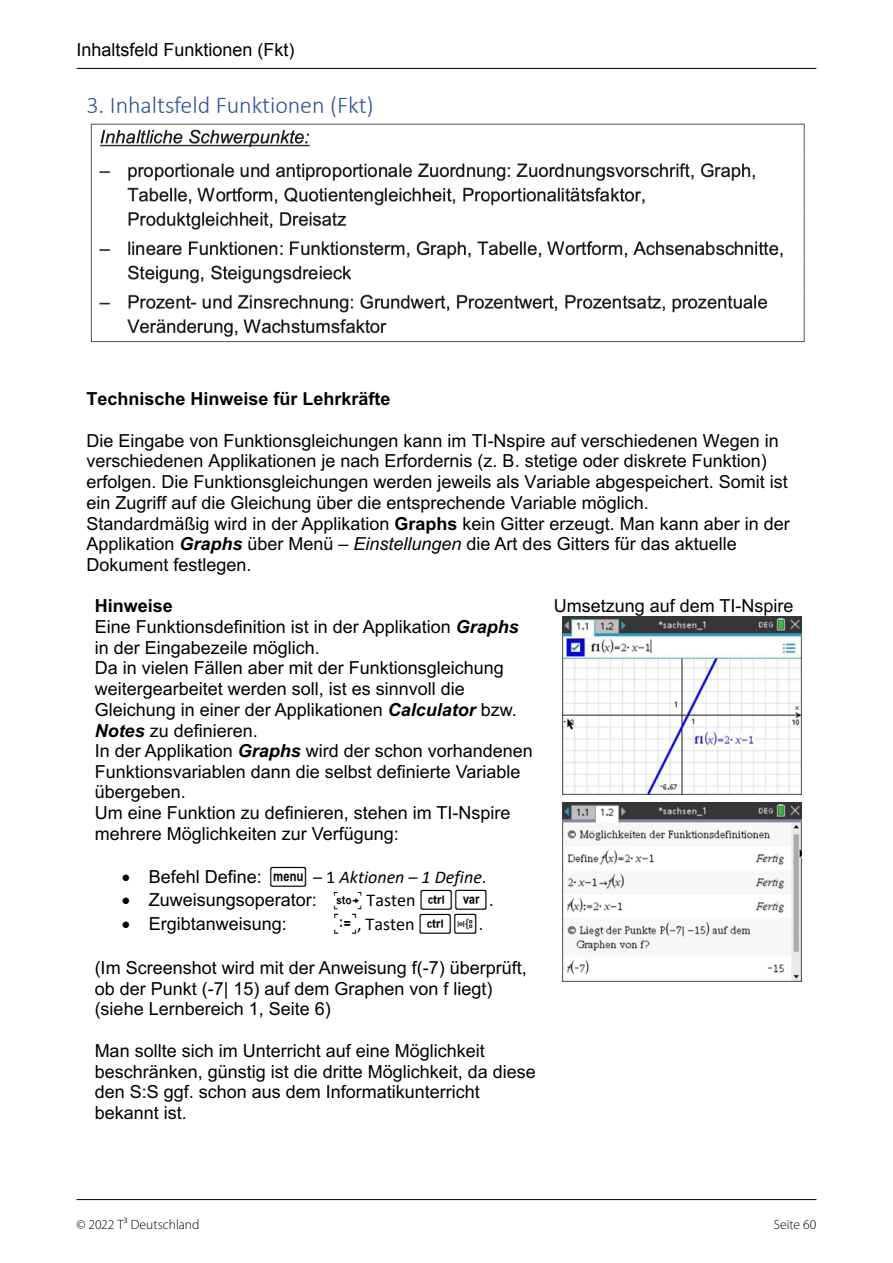
<style>
.page{position:relative;width:893px;height:1263px;background:#fff}
.page>*{position:absolute;margin:0;border:0;box-sizing:border-box;transform-origin:0 0}
.t1{font:300 24.15px "Calibri";letter-spacing:-.005em;color:#2f5496}
.t2{font:18px/20.7px "Arial";color:#000}
.t3{font:700 18px "Arial";color:#000}
.t4{font:italic 18px "Calibri";color:#000}
.t5{font:18px "Calibri";color:#000}
.t6{font:300 13.5px "Myriad Pro";color:#000}
.s1{font-weight:700}
.s2{font-weight:700;font-style:italic}
.s3{font-style:italic}
.s4{font-family:"Arial";font-style:normal}
.s5{font-family:"TI Nspire Keys CX";font-style:normal;font-size:24.15px}
.s6{font-style:normal}
.s7{font-family:"TI Nspire Keys CX";font-size:20.85px}
.s8{font-family:"Calibri"}
.s9{font-family:"TI Nspire Keys CX";font-size:24.15px}
</style>
<div class="page">
<hr style="left:77px;top:1199px;width:739px;height:1px;background:#000">
<hr style="left:77px;top:68px;width:739px;height:1px;background:#000">
<img style="left:90px;top:123px;width:715px;height:220px">
<img style="left:562px;top:616px;width:239px;height:179px">
<img style="left:562px;top:802px;width:239px;height:179px">
<p class="t2" style="left:77px;top:40px;width:220px">Inhaltsfeld Funktionen (Fkt)</p>
<h1 class="t1" style="left:86px;top:90px;width:289px">3. Inhaltsfeld Funktionen (Fkt)</h1>
<p class="t3" style="left:86px;top:386px;width:306px">Technische Hinweise für Lehrkräfte</p>
<p class="t2" style="left:86px;top:430px;width:705px">Die Eingabe von Funktionsgleichungen kann im TI-Nspire auf verschiedenen Wegen in verschiedenen Applikationen je nach Erfordernis (z. B. stetige oder diskrete Funktion) erfolgen. Die Funktionsgleichungen werden jeweils als Variable abgespeichert. Somit ist ein Zugriff auf die Gleichung über die entsprechende Variable möglich.<br>Standardmäßig wird in der Applikation <span class="s1">Graphs</span> kein Gitter erzeugt. Man kann aber in der Applikation <span class="s2">Graphs</span> über Menü – <span class="s3">Einstellungen</span> die Art des Gitters für das aktuelle Dokument festlegen.</p>
<p class="t3" style="left:95px;top:593px;width:80px">Hinweise</p>
<p class="t2" style="left:554px;top:595px;width:241px">Umsetzung auf dem TI-Nspire</p>
<p class="t2" style="left:95px;top:616px;width:440px">Eine Funktionsdefinition ist in der Applikation <span class="s2">Graphs </span>in der Eingabezeile möglich.<br>Da in vielen Fällen aber mit der Funktionsgleichung weitergearbeitet werden soll, ist es sinnvoll die Gleichung in einer der Applikationen <span class="s2">Calculator</span> bzw.<br><span class="s2">Notes</span> zu definieren.<br>In der Applikation <span class="s2">Graphs</span> wird der schon vorhandenen Funktionsvariablen dann die selbst definierte Variable übergeben.<br>Um eine Funktion zu definieren, stehen im TI-Nspire mehrere Möglichkeiten zur Verfügung:</p>
<p class="t4" style="left:122px;top:864px;width:366px">• <span class="s4">Befehl Define:</span> <span class="s5">b</span> <span class="s6">– 1</span> Aktionen – 1 Define<span class="s6">.</span></p>
<p class="t2" style="left:122px;top:889px;width:373px">• Zuweisungsoperator: <span class="s7">Ë</span> <span class="s8">Tasten</span> <span class="s9">/h</span><span class="s8">.</span></p>
<p class="t2" style="left:122px;top:913px;width:167px">• Ergibtanweisung:</p>
<p class="t5" style="left:333px;top:911px;width:152px"><span class="s9">Ï</span>, Tasten <span class="s9">/t</span>.</p>
<p class="t2" style="left:95px;top:957px;width:434px">(Im Screenshot wird mit der Anweisung f(-7) überprüft, ob der Punkt (-7| 15) auf dem Graphen von f liegt) (siehe Lernbereich 1, Seite 6)</p>
<p class="t2" style="left:95px;top:1040px;width:443px">Man sollte sich im Unterricht auf eine Möglichkeit beschränken, günstig ist die dritte Möglichkeit, da diese den S:S ggf. schon aus dem Informatikunterricht bekannt ist.</p>
<p class="t6" style="left:77px;top:1216px;width:125px">© 2022 T³ Deutschland</p>
<p class="t6" style="left:774px;top:1216px;width:44px">Seite 60</p>
</div>
